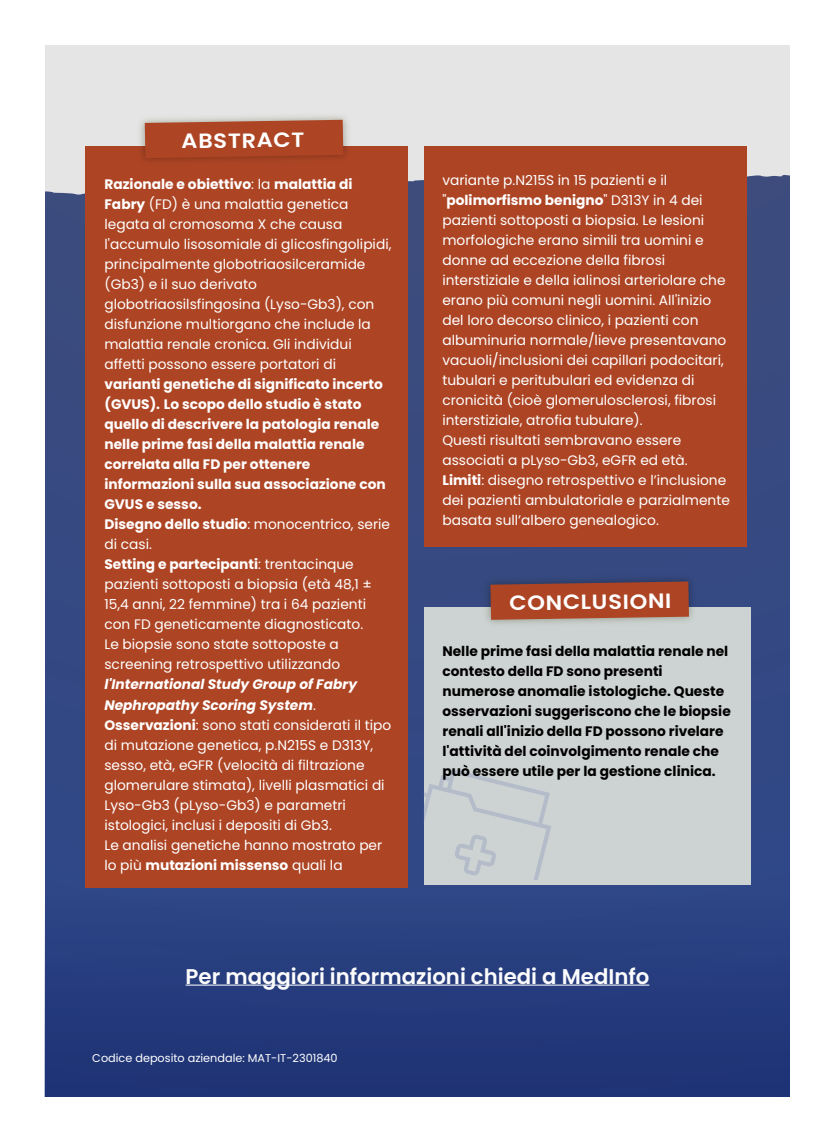
<style>
.page{position:relative;width:835px;height:1143px;background:#fff}
.page>*{position:absolute;margin:0;border:0;box-sizing:border-box;transform-origin:0 0}
.t1{font:600 21.25px "Poppins";color:#fcfcfc}
.t2{font:600 20.62px "Poppins";color:#fff;scale:1.09 1}
.t3{font:13.75px/20px "Poppins";color:#fff}
.t4{font:700 13.75px/20px "Poppins";color:#fff}
.t5{font:700 13.75px/20px "Poppins";color:#000}
.t6{font:11.25px "Poppins";color:#fff}
.s1{font-weight:700}
.s2{font-weight:400}
.s3{font-weight:700;font-style:italic}
</style>
<div class="page">
<div style="left:45px;top:54px;width:744px;height:1043px;background:#374a81"></div>
<div style="left:44px;top:636px;width:745px;height:506px;background:#273d7e"></div>
<div style="left:45px;top:45px;width:744px;height:156px;background:#e5e5e5"></div>
<div style="left:85px;top:146px;width:322px;height:741px;background:#ad4525"></div>
<img style="left:134px;top:109px;width:220px;height:52px">
<svg style="left:145px;top:120px;width:198px;height:38px"></svg>
<hr style="left:185px;top:984px;width:464px;height:1px;background:#fcfcfc">
<div style="left:424px;top:146px;width:322px;height:400px;background:#ad4525"></div>
<div style="left:424px;top:607px;width:327px;height:277px;background:#cdd3d2"></div>
<svg style="left:423px;top:768px;width:128px;height:111px"></svg>
<img style="left:486px;top:578px;width:207px;height:46px">
<svg style="left:490px;top:581px;width:198px;height:38px;background:#a5472c"></svg>
<div style="left:0;top:1097px;width:834px;height:45px;background:#fff"></div>
<h2 class="t2" style="left:181px;top:129px;width:114px;rotate:-1deg">ABSTRACT</h2>
<p class="t3" style="left:104px;top:174px;width:288px"><span class="s1">Razionale e obiettivo</span>: la <span class="s1">malattia di Fabry</span> (FD) è una malattia genetica legata al cromosoma X che causa l'accumulo lisosomiale di glicosfingolipidi, principalmente globotriaosilceramide (Gb3) e il suo derivato globotriaosilsfingosina (Lyso-Gb3), con disfunzione multiorgano che include la malattia renale cronica. Gli individui affetti possono essere portatori di</p>
<p class="t4" style="left:104px;top:374px;width:287px">varianti genetiche di significato incerto (GVUS). Lo scopo dello studio è stato quello di descrivere la patologia renale nelle prime fasi della malattia renale correlata alla FD per ottenere informazioni sulla sua associazione con GVUS e sesso.<br>Disegno dello studio<span class="s2">: monocentrico, serie di casi.<br></span>Setting e partecipanti<span class="s2">: trentacinque pazienti sottoposti a biopsia (età 48,1 ± 15,4 anni, 22 femmine) tra i 64 pazienti con FD geneticamente diagnosticato.<br>Le biopsie sono state sottoposte a screening retrospettivo utilizzando</span></p>
<p class="t3" style="left:104px;top:674px;width:288px"><span class="s3">l'International Study Group of Fabry Nephropathy Scoring System</span>.<br><span class="s1">Osservazioni</span>: sono stati considerati il tipo di mutazione genetica, p.N215S e D313Y, sesso, età, eGFR (velocità di filtrazione glomerulare stimata), livelli plasmatici di Lyso-Gb3 (pLyso-Gb3) e parametri istologici, inclusi i depositi di Gb3.<br>Le analisi genetiche hanno mostrato per lo più <span class="s1">mutazioni missenso</span> quali la</p>
<p class="t3" style="left:442px;top:170px;width:289px">variante p.N215S in 15 pazienti e il "<span class="s1">polimorfismo benigno</span>" D313Y in 4 dei pazienti sottoposti a biopsia. Le lesioni morfologiche erano simili tra uomini e donne ad eccezione della fibrosi interstiziale e della ialinosi arteriolare che erano più comuni negli uomini. All'inizio del loro decorso clinico, i pazienti con albuminuria normale/lieve presentavano vacuoli/inclusioni dei capillari podocitari, tubulari e peritubulari ed evidenza di cronicità (cioè glomerulosclerosi, fibrosi interstiziale, atrofia tubulare).<br>Questi risultati sembravano essere associati a pLyso-Gb3, eGFR ed età.<br><span class="s1">Limiti</span>: disegno retrospettivo e l’inclusione dei pazienti ambulatoriale e parzialmente basata sull’albero genealogico.</p>
<h2 class="t2" style="left:509px;top:591px;width:150px;rotate:-1deg">CONCLUSIONI</h2>
<p class="t5" style="left:442px;top:640px;width:290px">Nelle prime fasi della malattia renale nel contesto della FD sono presenti numerose anomalie istologiche. Queste osservazioni suggeriscono che le biopsie renali all'inizio della FD possono rivelare l'attività del coinvolgimento renale che può essere utile per la gestione clinica.</p>
<h1 class="t1" style="left:185px;top:963px;width:465px">Per maggiori informazioni chiedi a MedInfo</h1>
<p class="t6" style="left:92px;top:1050px;width:247px">Codice deposito aziendale: MAT-IT-2301840</p>
</div>
